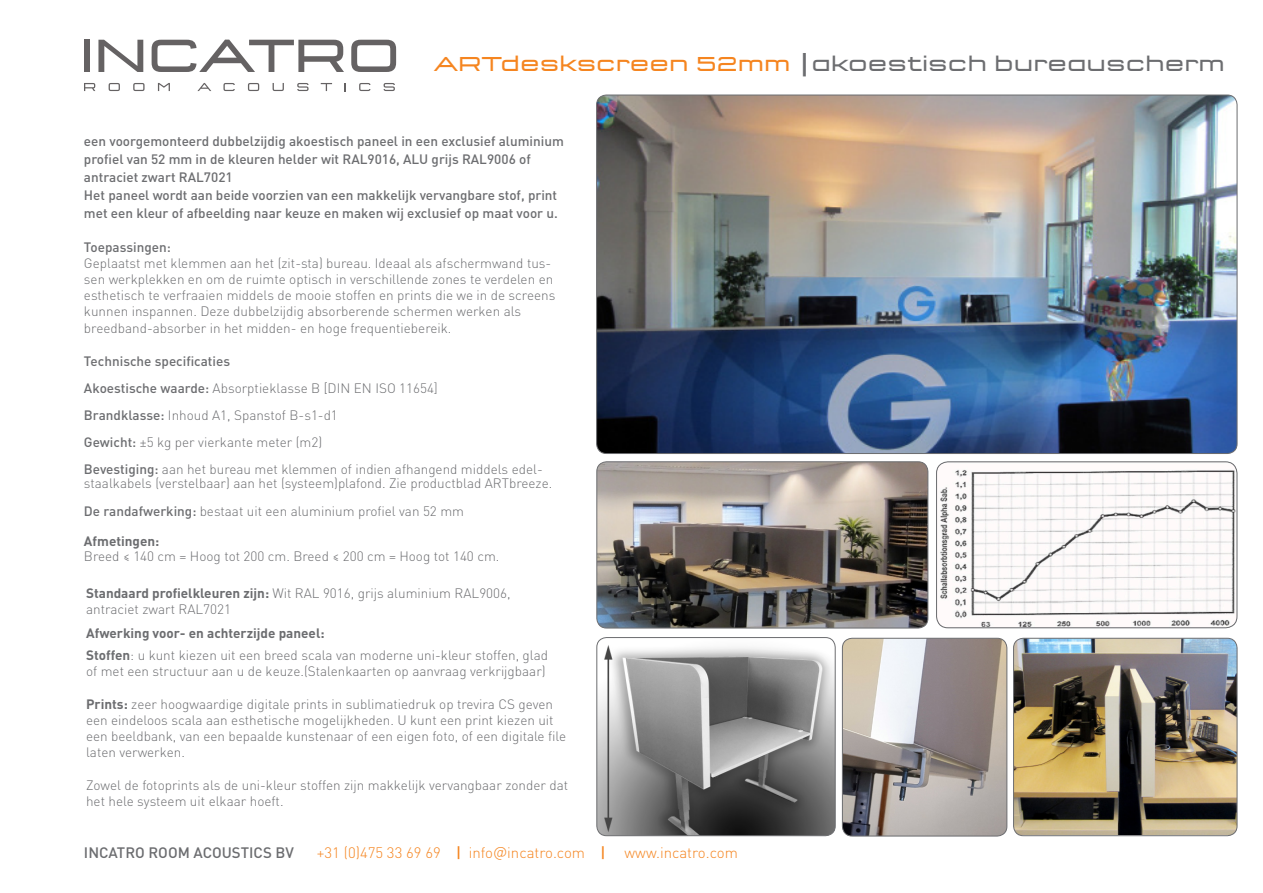
<style>
.page{position:relative;width:1263px;height:893px;background:#fff}
.page>*{position:absolute;margin:0;border:0;box-sizing:border-box;transform-origin:0 0}
.t1{font:21px "Q Type OT Extd";color:#6c6d70}
.t2{font:300 15px "DIN Pro";color:#f58520}
.t3{font:500 15px "DIN Pro";color:#6c6d70}
.t4{font:300 13.5px/16.2px "DIN Pro";color:#6c6d70}
.t5{font:500 13.5px/18px "DIN Pro";color:#6c6d70}
.t6{font:700 13.5px "DIN Pro";color:#6c6d70}
.s1{color:#f58520}
.s2{font-size:27px}
.s3{font-weight:500}
.s4{font-weight:700}
</style>
<div class="page">
<svg style="left:84px;top:83px;width:11px;height:8px"></svg>
<svg style="left:109px;top:83px;width:11px;height:8px"></svg>
<svg style="left:133px;top:83px;width:12px;height:8px"></svg>
<svg style="left:158px;top:83px;width:12px;height:8px"></svg>
<svg style="left:197px;top:83px;width:14px;height:8px"></svg>
<svg style="left:223px;top:83px;width:12px;height:8px"></svg>
<svg style="left:248px;top:83px;width:11px;height:8px"></svg>
<svg style="left:273px;top:83px;width:11px;height:8px"></svg>
<svg style="left:297px;top:83px;width:12px;height:8px"></svg>
<svg style="left:321px;top:83px;width:11px;height:8px"></svg>
<svg style="left:344px;top:83px;width:2px;height:8px"></svg>
<svg style="left:359px;top:83px;width:11px;height:8px"></svg>
<svg style="left:384px;top:83px;width:11px;height:8px"></svg>
<div style="left:84px;top:40px;width:6px;height:32px;background:#656263"></div>
<svg style="left:98px;top:40px;width:45px;height:32px"></svg>
<svg style="left:152px;top:40px;width:192px;height:32px"></svg>
<svg style="left:351px;top:40px;width:45px;height:32px"></svg>
<img style="left:597px;top:95px;width:640px;height:358px">
<img style="left:936px;top:462px;width:301px;height:166px">
<div style="left:936px;top:461px;width:301px;height:167px;border:1px solid #6c6d70;border-radius:11px"></div>
<img style="left:597px;top:638px;width:238px;height:198px">
<div style="left:596px;top:637px;width:240px;height:199px;border:1px solid #6c6d70;border-radius:10px"></div>
<img style="left:597px;top:462px;width:331px;height:166px">
<div style="left:596px;top:461px;width:332px;height:167px;border:1px solid #6c6d70;border-radius:10px"></div>
<img style="left:1013px;top:638px;width:224px;height:197px">
<div style="left:1013px;top:638px;width:224px;height:198px;border:1px solid #6c6d70;border-radius:10px"></div>
<img style="left:842px;top:638px;width:165px;height:198px">
<div style="left:842px;top:638px;width:165px;height:198px;border:1px solid #6c6d70;border-radius:10px"></div>
<h1 class="t1" style="left:434px;top:51px;width:793px"><span class="s1">ARTdeskscreen 52mm</span> <span class="s2">|</span>akoestisch bureauscherm</h1>
<p class="t5" style="left:84px;top:132px;width:481px">een voorgemonteerd dubbelzijdig akoestisch paneel in een exclusief aluminium profiel van 52 mm in de kleuren helder wit RAL9016, ALU grijs RAL9006 of antraciet zwart RAL7021<br>Het paneel wordt aan beide voorzien van een makkelijk vervangbare stof, print met een kleur of afbeelding naar keuze en maken wij exclusief op maat voor u.</p>
<p class="t5" style="left:84px;top:237px;width:88px">Toepassingen:</p>
<p class="t4" style="left:84px;top:254px;width:473px">Geplaatst met klemmen aan het (zit-sta) bureau. Ideaal als afschermwand tus&shy;sen werkplekken en om de ruimte optisch in verschillende zones te verdelen en esthetisch te verfraaien middels de mooie stoffen en prints die we in de screens kunnen inspannen. Deze dubbelzijdig absorberende schermen werken als breedband-absorber in het midden- en hoge frequentiebereik.</p>
<p class="t4" style="left:84px;top:347px;width:460px;line-height:27px"><span class="s3">Technische specificaties<br>Akoestische waarde:</span> Absorptieklasse B [DIN EN ISO 11654]<br><span class="s3">Brandklasse:</span> Inhoud A1, Spanstof B-s1-d1<br><span class="s3">Gewicht:</span> ±5 kg per vierkante meter (m2)<br><span class="s3">Bevestiging:</span> aan het bureau met klemmen of indien afhangend middels edel-</p>
<p class="t4" style="left:84px;top:468px;width:470px;line-height:28.5px">staalkabels (verstelbaar) aan het (systeem)plafond. Zie productblad ARTbreeze.<br><span class="s3">De randafwerking:</span> bestaat uit een aluminium profiel van 52 mm</p>
<p class="t6" style="left:84px;top:532px;width:77px">Afmetingen:</p>
<p class="t4" style="left:84px;top:548px;width:417px">Breed ≤ 140 cm = Hoog tot 200 cm. Breed ≤ 200 cm = Hoog tot 140 cm.</p>
<p class="t4" style="left:86px;top:584px;width:426px"><span class="s4">Standaard profielkleuren zijn:</span> Wit RAL 9016, grijs aluminium RAL9006, antraciet zwart RAL7021</p>
<p class="t4" style="left:86px;top:621px;width:464px;line-height:22.2px"><span class="s4">Afwerking voor- en achterzijde paneel:<br>Stoffen</span>: u kunt kiezen uit een breed scala van moderne uni-kleur stoffen, glad</p>
<p class="t4" style="left:86px;top:663px;width:461px">of met een structuur aan u de keuze.(Stalenkaarten op aanvraag verkrijgbaar)</p>
<p class="t4" style="left:86px;top:695px;width:481px"><span class="s4">Prints:</span> zeer hoogwaardige digitale prints in sublimatiedruk op trevira CS geven een eindeloos scala aan esthetische mogelijkheden. U kunt een print kiezen uit een beeldbank, van een bepaalde kunstenaar of een eigen foto, of een digitale file laten verwerken.</p>
<p class="t4" style="left:86px;top:776px;width:483px">Zowel de fotoprints als de uni-kleur stoffen zijn makkelijk vervangbaar zonder dat het hele systeem uit elkaar hoeft.</p>
<p class="t3" style="left:84px;top:842px;width:211px">INCATRO ROOM ACOUSTICS BV</p>
<p class="t2" style="left:317px;top:842px;width:290px">+31 (0)475 33 69 69 <span class="s3">|</span> info@incatro.com <span class="s3">|</span></p>
<p class="t2" style="left:625px;top:842px;width:115px">www.incatro.com</p>
</div>
